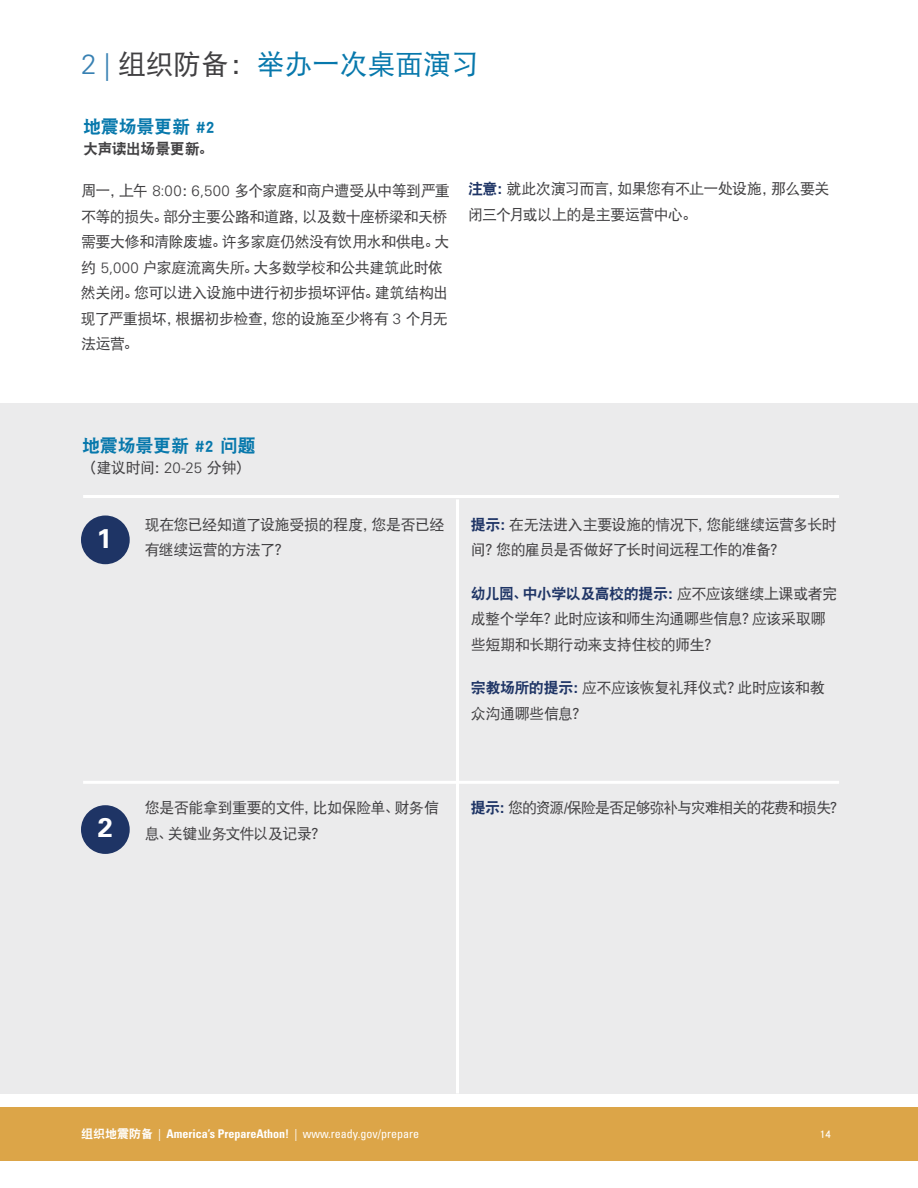
<style>
.page{position:relative;width:918px;height:1188px;background:#fff}
.page>*{position:absolute;margin:0;border:0;box-sizing:border-box;transform-origin:0 0}
.t1{font:27.75px "DF Hei GB W5";color:#0778ac}
.ALL_CAPPED_HEADLINE{font:700 27px "Univers LT Std";color:#fff}
.ALL_CAPPED_HEADLINE-2{font:18px "DF Hei GB W9";letter-spacing:-.01em;color:#0778ac}
.Playbook_-_BODY_COPY{font:15px/25.5px "DF Hei GB W5";letter-spacing:-.035em;color:#414042}
.Playbook_-_BODY_COPY-2{font:15px "DF Hei GB W5";letter-spacing:-.07em;color:#414042}
.Playbook_-_BODY_COPY-3{font:15px "DF Hei GB W9";letter-spacing:-.03em;color:#414042}
.t2{font:condensed 12px "Univers LT Std";color:#fff}
.t3{font:12px "DF Hei GB W5";color:#fff}
.s1{font-family:"Univers LT Std";font-weight:300;color:#3881b3}
.s2{color:#414042}
.s3{font-family:"Univers LT Std";font-weight:300}
.s4{font-family:"DF Hei GB W9";color:#1e3465}
.s5{font-family:"DF Hei GB W9";font-stretch:normal}
.s6{font-weight:700}
</style>
<div class="page">
<div style="left:0;top:1107px;width:918px;height:54px;background:#dca548"></div>
<div style="left:0;top:403px;width:918px;height:691px;background:#ebebec"></div>
<hr style="left:83px;top:495px;width:756px;height:3px;background:#fff">
<hr style="left:83px;top:781px;width:756px;height:3px;background:#fff">
<hr style="left:456px;top:499px;width:3px;height:595px;background:#fff">
<div style="left:82px;top:517px;width:46px;height:46px;background:#1e3465;border-radius:50%"></div>
<div style="left:81px;top:516px;width:49px;height:48px;border:3px solid #1e3465;border-radius:50%"></div>
<div style="left:82px;top:807px;width:46px;height:46px;background:#1e3465;border-radius:50%"></div>
<div style="left:81px;top:805px;width:49px;height:49px;border:3px solid #1e3465;border-radius:50%"></div>
<p class="t1" style="left:81px;top:49px;width:399px"><span class="s1">2 |</span> <span class="s2">组织防备：</span>举办一次桌面演习</p>
<p class="ALL_CAPPED_HEADLINE-2" style="left:83px;top:117px;width:133px">地震场景更新 #2</p>
<p class="Playbook_-_BODY_COPY-3" style="left:83px;top:140px;width:132px">大声读出场景更新。</p>
<p class="Playbook_-_BODY_COPY" style="left:81px;top:178px;width:370px">周一，上午 <span class="s3">8:00</span>：<span class="s3">6,500</span> 多个家庭和商户遭受从中等到严重不等的损失。部分主要公路和道路，以及数十座桥梁和天桥需要大修和清除废墟。许多家庭仍然没有饮用水和供电。大约 <span class="s3">5,000</span> 户家庭流离失所。大多数学校和公共建筑此时依然关闭。您可以进入设施中进行初步损坏评估。建筑结构出现了严重损坏，根据初步检查，您的设施至少将有 <span class="s3">3</span> 个月无法运营。</p>
<p class="Playbook_-_BODY_COPY" style="left:468px;top:176px;width:363px"><span class="s4">注意：</span>就此次演习而言，如果您有不止一处设施，那么要关闭三个月或以上的是主要运营中心。</p>
<p class="ALL_CAPPED_HEADLINE-2" style="left:82px;top:435px;width:175px">地震场景更新 #2 问题</p>
<p class="Playbook_-_BODY_COPY" style="left:82px;top:454px;width:169px">（建议时间：<span class="s3">20-25</span> 分钟）</p>
<p class="ALL_CAPPED_HEADLINE" style="left:97px;top:523px;width:17px">1</p>
<p class="ALL_CAPPED_HEADLINE" style="left:98px;top:811px;width:17px">2</p>
<p class="Playbook_-_BODY_COPY" style="left:145px;top:512px;width:301px">现在您已经知道了设施受损的程度，您是否已经有继续运营的方法了？</p>
<p class="Playbook_-_BODY_COPY" style="left:471px;top:512px;width:368px"><span class="s4">提示：</span>在无法进入主要设施的情况下，您能继续运营多长时间？您的雇员是否做好了长时间远程工作的准备？</p>
<p class="Playbook_-_BODY_COPY" style="left:471px;top:581px;width:368px"><span class="s4">幼儿园、中小学以及高校的提示：</span>应不应该继续上课或者完成整个学年？此时应该和师生沟通哪些信息？应该采取哪些短期和长期行动来支持住校的师生？</p>
<p class="Playbook_-_BODY_COPY" style="left:471px;top:675px;width:355px"><span class="s4">宗教场所的提示：</span>应不应该恢复礼拜仪式？此时应该和教众沟通哪些信息？</p>
<p class="Playbook_-_BODY_COPY" style="left:145px;top:795px;width:296px">您是否能拿到重要的文件，比如保险单、财务信息、关键业务文件以及记录？</p>
<p class="Playbook_-_BODY_COPY-2" style="left:471px;top:799px;width:375px"><span class="s4">提示：</span>您的资源/保险是否足够弥补与灾难相关的花费和损失？</p>
<p class="t2" style="left:81px;top:1126px;width:340px"><span class="s5">组织地震防备</span> | <span class="s6">America’s PrepareAthon!</span> | www.ready.gov/prepare</p>
<p class="t3" style="left:819px;top:1128px;width:13px">14</p>
</div>
